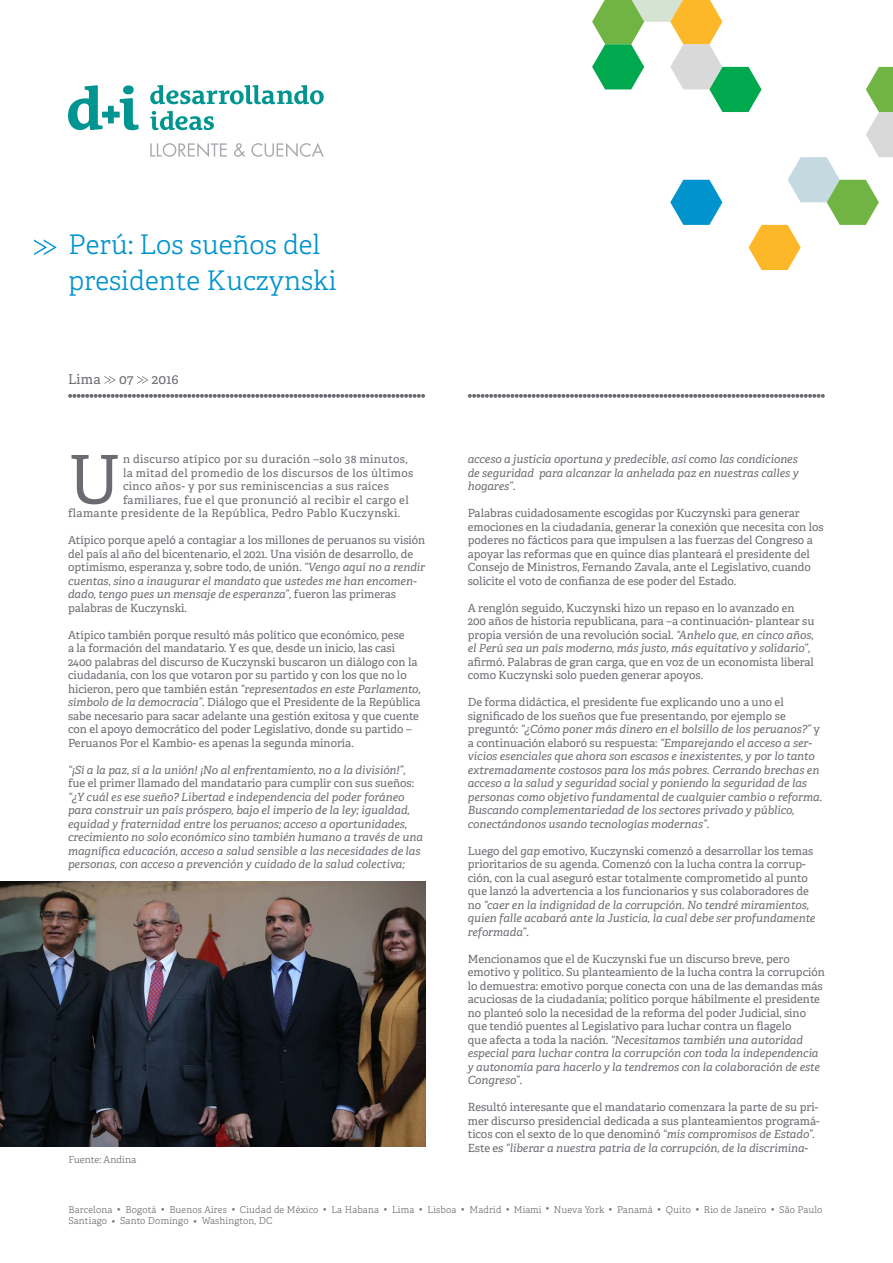
<style>
.page{position:relative;width:893px;height:1263px;background:#fff}
.page>*{position:absolute;margin:0;border:0;box-sizing:border-box;transform-origin:0 0}
.Texto_de_corrido___C{font:67.2px "Adelle";color:#6a6c71}
.Título_del_artículo{font:300 27px "Adelle";color:#0093ce}
.Ciudad_y_fecha{font:13.5px "Adelle";letter-spacing:.02em;color:#6a6c71}
.texto_corrido{font:11.25px/13.5px "Adelle";color:#6a6c71}
.texto_corrido-2{font:italic 11.25px/13.5px "Adelle";color:#6a6c71}
.Texto_de_corrido___C-2{font:11.25px "Adelle";letter-spacing:.03em;color:#6a6c71}
.Fuente_de_gráficos{font:300 9.75px "Adelle";color:#6a6c71}
.t1{font:300 9.45px/11.4px "Adelle";letter-spacing:.02em;color:#6a6c71}
.s1{font-style:italic}
.s2{font-style:normal}
</style>
<div class="page">
<svg style="left:34px;top:239px;width:22px;height:16px"></svg>
<svg style="left:104px;top:376px;width:11px;height:8px"></svg>
<svg style="left:137px;top:376px;width:11px;height:8px"></svg>
<svg style="left:68px;top:394px;width:357px;height:4px"></svg>
<svg style="left:468px;top:394px;width:357px;height:4px"></svg>
<svg style="left:68px;top:85px;width:71px;height:45px"></svg>
<svg style="left:150px;top:85px;width:174px;height:19px"></svg>
<svg style="left:150px;top:111px;width:64px;height:19px"></svg>
<svg style="left:150px;top:143px;width:174px;height:14px"></svg>
<svg style="left:592px;top:0;width:301px;height:270px"></svg>
<img style="left:0;top:882px;width:425px;height:264px">
<p class="Título_del_artículo" style="left:68px;top:226px;width:254px">Perú: Los sueños del</p>
<p class="Título_del_artículo" style="left:68px;top:262px;width:270px">presidente Kuczynski</p>
<p class="Ciudad_y_fecha" style="left:68px;top:369px;width:34px">Lima</p>
<p class="Ciudad_y_fecha" style="left:119px;top:369px;width:16px">07</p>
<p class="Ciudad_y_fecha" style="left:152px;top:369px;width:28px">2016</p>
<p class="Texto_de_corrido___C" style="left:68px;top:431px;width:54px">U</p>
<p class="Texto_de_corrido___C-2" style="left:123px;top:451px;width:286px">n discurso atípico por su duración –solo 38 minutos,</p>
<p class="Texto_de_corrido___C-2" style="left:123px;top:464px;width:292px">la mitad del promedio de los discursos de los últimos</p>
<p class="Texto_de_corrido___C-2" style="left:123px;top:478px;width:267px">cinco años- y por sus reminiscencias a sus raíces</p>
<p class="Texto_de_corrido___C-2" style="left:123px;top:491px;width:287px">familiares, fue el que pronunció al recibir el cargo el</p>
<p class="Texto_de_corrido___C-2" style="left:68px;top:505px;width:334px">flamante presidente de la República, Pedro Pablo Kuczynski.</p>
<p class="texto_corrido" style="left:68px;top:533px;width:359px">Atípico porque apeló a contagiar a los millones de peruanos su visión del país al año del bicentenario, el 2021. Una visión de desarrollo, de optimismo, esperanza y, sobre todo, de unión. <span class="s1">“Vengo aquí no a rendir cuentas, sino a inaugurar el mandato que ustedes me han encomen&shy;dado, tengo pues un mensaje de esperanza”,</span> fueron las primeras palabras de Kuczynski.</p>
<p class="texto_corrido" style="left:68px;top:627px;width:354px">Atípico también porque resultó más político que económico, pese<br>a la formación del mandatario. Y es que, desde un inicio, las casi 2400 palabras del discurso de Kuczynski buscaron un diálogo con la ciudadanía, con los que votaron por su partido y con los que no lo hicieron, pero que también están <span class="s1">“representados en este Parlamento, símbolo de la democracia”.</span> Diálogo que el Presidente de la República sabe necesario para sacar adelante una gestión exitosa y que cuente con el apoyo democrático del poder Legislativo, donde su partido – Peruanos Por el Kambio- es apenas la segunda minoría.</p>
<p class="texto_corrido-2" style="left:68px;top:762px;width:356px">“¡Sí a la paz, sí a la unión! ¡No al enfrentamiento, no a la división!”, <span class="s2">fue el primer llamado del mandatario para cumplir con sus sueños: </span>“¿Y cuál es ese sueño? Libertad e independencia del poder foráneo para construir un país próspero, bajo el imperio de la ley; igualdad, equidad y fraternidad entre los peruanos; acceso a oportunidades, crecimiento no solo económico sino también humano a través de una magnífica educación, acceso a salud sensible a las necesidades de las personas, con acceso a prevención y cuidado de la salud colectiva;</p>
<p class="Fuente_de_gráficos" style="left:68px;top:1153px;width:70px">Fuente: Andina</p>
<p class="texto_corrido-2" style="left:468px;top:452px;width:333px;text-align:justify">acceso a justicia oportuna y predecible, así como las condiciones de seguridad para alcanzar la anhelada paz en nuestras calles y hogares”.</p>
<p class="texto_corrido" style="left:468px;top:506px;width:357px">Palabras cuidadosamente escogidas por Kuczynski para generar emociones en la ciudadanía, generar la conexión que necesita con los poderes no fácticos para que impulsen a las fuerzas del Congreso a apoyar las reformas que en quince días planteará el presidente del Consejo de Ministros, Fernando Zavala, ante el Legislativo, cuando solicite el voto de confianza de ese poder del Estado.</p>
<p class="texto_corrido" style="left:468px;top:600px;width:348px">A renglón seguido, Kuczynski hizo un repaso en lo avanzado en 200 años de historia republicana, para –a continuación- plantear su propia versión de una revolución social. <span class="s1">“Anhelo que, en cinco años, el Perú sea un país moderno, más justo, más equitativo y solidario”, </span>afirmó. Palabras de gran carga, que en voz de un economista liberal como Kuczynski solo pueden generar apoyos.</p>
<p class="texto_corrido-2" style="left:468px;top:695px;width:356px"><span class="s2">De forma didáctica, el presidente fue explicando uno a uno el significado de los sueños que fue presentando, por ejemplo se preguntó:</span> “¿Cómo poner más dinero en el bolsillo de los peruanos?” <span class="s2">y a continuación elaboró su respuesta:</span> “Emparejando el acceso a ser&shy;vicios esenciales que ahora son escasos e inexistentes, y por lo tanto extremadamente costosos para los más pobres. Cerrando brechas en acceso a la salud y seguridad social y poniendo la seguridad de las personas como objetivo fundamental de cualquier cambio o reforma.<br>Buscando complementariedad de los sectores privado y público, conectándonos usando tecnologías modernas”.</p>
<p class="texto_corrido" style="left:468px;top:843px;width:349px">Luego del <span class="s1">gap</span> emotivo, Kuczynski comenzó a desarrollar los temas prioritarios de su agenda. Comenzó con la lucha contra la corrup&shy;ción, con la cual aseguró estar totalmente comprometido al punto que lanzó la advertencia a los funcionarios y sus colaboradores de no <span class="s1">“caer en la indignidad de la corrupción. No tendré miramientos, quien falle acabará ante la Justicia, la cual debe ser profundamente reformada”.</span></p>
<p class="texto_corrido" style="left:468px;top:951px;width:359px">Mencionamos que el de Kuczynski fue un discurso breve, pero emotivo y político. Su planteamiento de la lucha contra la corrupción lo demuestra: emotivo porque conecta con una de las demandas más acuciosas de la ciudadanía; político porque hábilmente el presidente no planteó solo la necesidad de la reforma del poder Judicial, sino que tendió puentes al Legislativo para luchar contra un flagelo<br>que afecta a toda la nación. <span class="s1">“Necesitamos también una autoridad especial para luchar contra la corrupción con toda la independencia y autonomía para hacerlo y la tendremos con la colaboración de este Congreso”.</span></p>
<p class="texto_corrido" style="left:468px;top:1100px;width:353px">Resultó interesante que el mandatario comenzara la parte de su pri&shy;mer discurso presidencial dedicada a sus planteamientos programá&shy;ticos con el sexto de lo que denominó <span class="s1">“mis compromisos de Estado”.<br></span>Este es <span class="s1">“liberar a nuestra patria de la corrupción, de la discrimina-</span></p>
<p class="t1" style="left:68px;top:1204px;width:755px">Barcelona • Bogotá • Buenos Aires • Ciudad de México • La Habana • Lima • Lisboa • Madrid • Miami • Nueva York • Panamá • Quito • Rio de Janeiro • São Paulo<br>Santiago • Santo Domingo • Washington, DC</p>
</div>
